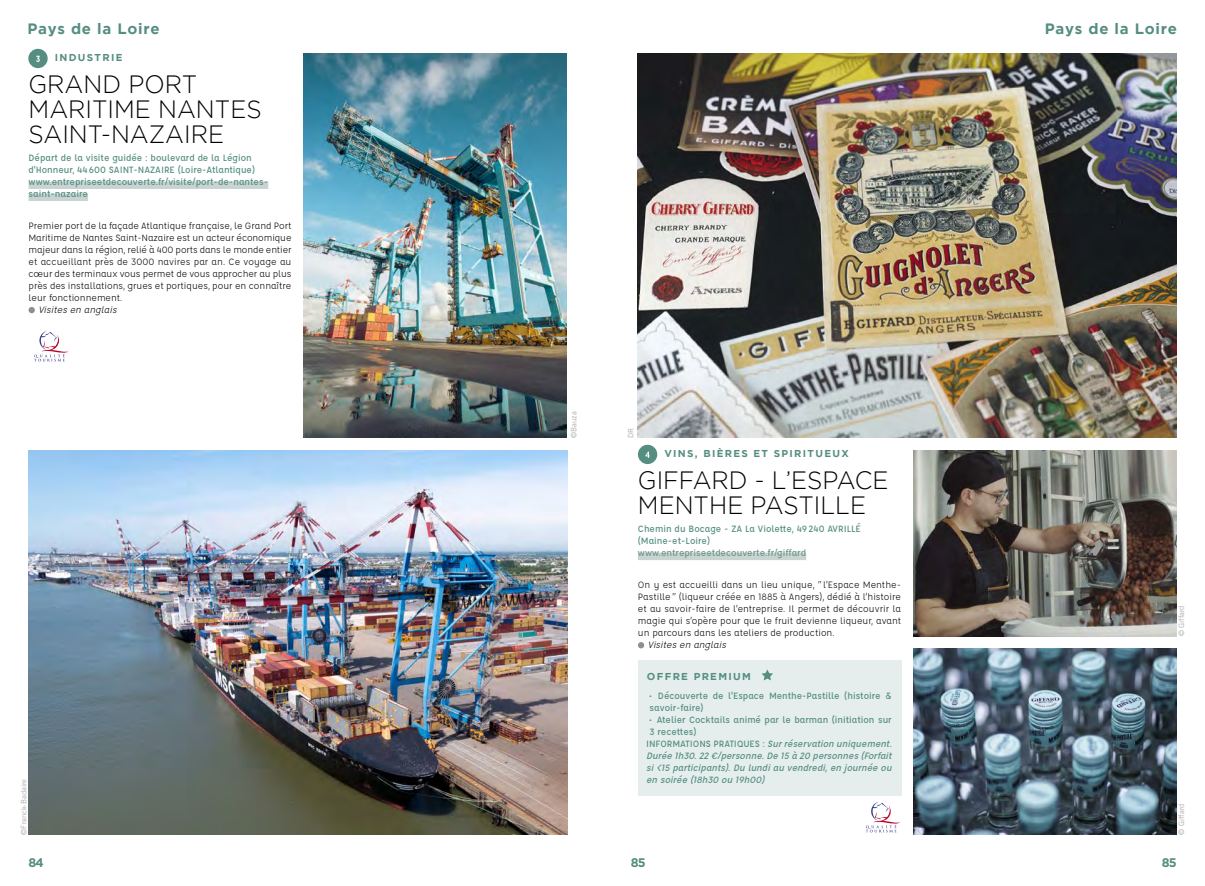
<style>
.page{position:relative;width:1205px;height:886px;background:#fff}
.page>*{position:absolute;margin:0;border:0;box-sizing:border-box;transform-origin:0 0}
.t1{font:300 25px/25px "Gotham";color:#000;scale:.96 1}
.t2{font:700 15px "Gotham";letter-spacing:.05em;color:#558e81}
.t3{font:700 12.5px "Gotham HTF";color:#558e81}
.t4{font:10px/12px "Affogato";color:#000;text-align:justify}
.t5{font:500 10px/12px "Affogato";color:#558e81}
.t6{font:italic 500 10px "Affogato";color:#558e81}
.t7{font:700 10px "Gotham";letter-spacing:.13em;color:#558e81}
.t8{font:500 10px "Affogato";color:#6e9588}
.t9{font:italic 10px "Affogato";color:#000}
.t10{font:7.5px "Trade Gothic";color:#aaa}
.s1{font-family:"Gotham";font-weight:300}
.s2{font-style:normal}
</style>
<div class="page">
<div style="left:29px;top:181px;width:239px;height:8px;background:#c9d4d2"></div>
<div style="left:29px;top:193px;width:59px;height:8px;background:#c9d4d2"></div>
<svg style="left:29px;top:307px;width:6px;height:6px"></svg>
<svg style="left:34px;top:331px;width:34px;height:30px"></svg>
<img style="left:304px;top:53px;width:263px;height:385px">
<img style="left:29px;top:450px;width:538px;height:384px">
<img style="left:637px;top:53px;width:539px;height:385px">
<img style="left:913px;top:648px;width:263px;height:186px">
<div style="left:638px;top:553px;width:168px;height:7px;background:#c9d4d2"></div>
<svg style="left:638px;top:642px;width:6px;height:6px"></svg>
<img style="left:913px;top:450px;width:263px;height:186px">
<div style="left:638px;top:661px;width:263px;height:135px;background:#e5eeec"></div>
<svg style="left:761px;top:669px;width:12px;height:11px"></svg>
<svg style="left:866px;top:802px;width:34px;height:30px"></svg>
<div style="left:28px;top:49px;width:20px;height:19px;background:#558e81;border-radius:50%"></div>
<svg style="left:36px;top:56px;width:4px;height:6px"></svg>
<div style="left:638px;top:445px;width:19px;height:19px;background:#558e81;border-radius:50%"></div>
<svg style="left:645px;top:452px;width:4px;height:6px"></svg>
<h2 class="t2" style="left:27px;top:20px;width:134px">Pays de la Loire</h2>
<h2 class="t2" style="left:1045px;top:20px;width:134px">Pays de la Loire</h2>
<p class="t7" style="left:55px;top:52px;width:69px">INDUSTRIE</p>
<h1 class="t1" style="left:29px;top:72px;width:244px">GRAND PORT<br>MARITIME NANTES<br>SAINT-NAZAIRE</h1>
<p class="t5" style="left:29px;top:152px;width:241px">Départ de la visite guidée : boulevard de la Légion d’Honneur, 44600 SAINT-NAZAIRE (Loire-Atlantique) www.entrepriseetdecouverte.fr/visite/port-de-nantes&shy;saint-nazaire</p>
<p class="t4" style="left:29px;top:220px;width:264px">Premier port de la façade Atlantique française, le Grand Port Maritime de Nantes Saint-Nazaire est un acteur économique majeur dans la région, relié à 400 ports dans le monde entier et accueillant près de 3000 navires par an. Ce voyage au cœur des terminaux vous permet de vous approcher au plus près des installations, grues et portiques, pour en connaître leur fonctionnement.</p>
<p class="t9" style="left:38px;top:304px;width:82px">Visitesen anglais</p>
<p class="t10" style="left:19px;top:834px;width:57px;rotate:-90deg">©Franck-Badaire</p>
<p class="t3" style="left:28px;top:855px;width:17px">84</p>
<p class="t10" style="left:569px;top:438px;width:28px;rotate:-90deg">©Bauza</p>
<p class="t10" style="left:626px;top:438px;width:12px;rotate:-90deg">DR</p>
<p class="t7" style="left:664px;top:448px;width:186px">VINS, BIÈRES ET SPIRITUEUX</p>
<h1 class="t1" style="left:638px;top:468px;width:262px">GIFFARD - L’ESPACE<br>MENTHE PASTILLE</h1>
<p class="t5" style="left:638px;top:523px;width:224px">Chemin du Bocage - ZA La Violette, 49240 AVRILLÉ (Maine-et-Loire)</p>
<p class="t8" style="left:638px;top:547px;width:170px">www.entrepriseetdecouverte.fr/giffard</p>
<p class="t4" style="left:638px;top:579px;width:265px">On y est accueilli dans un lieu unique, <span class="s1">"</span> l’Espace Menthe-Pastille<span class="s1">"</span> (liqueur créée en 1885 à Angers), dédié à l’histoire et au savoir-faire de l’entreprise. Il permet de découvrir la magie qui s’opère pour que le fruit devienne liqueur, avant un parcours dans les ateliers de production.</p>
<p class="t9" style="left:648px;top:639px;width:82px">Visitesen anglais</p>
<p class="t7" style="left:647px;top:670px;width:105px">OFFRE PREMIUM</p>
<p class="t5" style="left:649px;top:690px;width:243px">• Découverte de l’Espace Menthe-Pastille (histoire &amp; savoir-faire)</p>
<p class="t5" style="left:649px;top:714px;width:244px">• Atelier Cocktails animé par le barman (initiation sur</p>
<p class="t5" style="left:649px;top:726px;width:48px">3 recettes)</p>
<p class="t6" style="left:646px;top:738px;width:250px"><span class="s2">I N F O R M AT I O N S P R AT I Q U E S :</span> Surréservation uniquement.</p>
<p class="t6" style="left:646px;top:750px;width:250px">Durée 1h30.22 €/personne.De 15 à 20 personnes(Forfait</p>
<p class="t6" style="left:646px;top:762px;width:250px">si&lt;15 participants).Du lundiau vendredi,en journée ou</p>
<p class="t6" style="left:646px;top:774px;width:122px">en soirée (18h30 ou 19h00)</p>
<p class="t3" style="left:631px;top:855px;width:16px">85</p>
<p class="t10" style="left:1177px;top:636px;width:32px;rotate:-90deg">© Giffard</p>
<p class="t10" style="left:1177px;top:834px;width:32px;rotate:-90deg">© Giffard</p>
<p class="t3" style="left:1162px;top:855px;width:16px">85</p>
</div>
